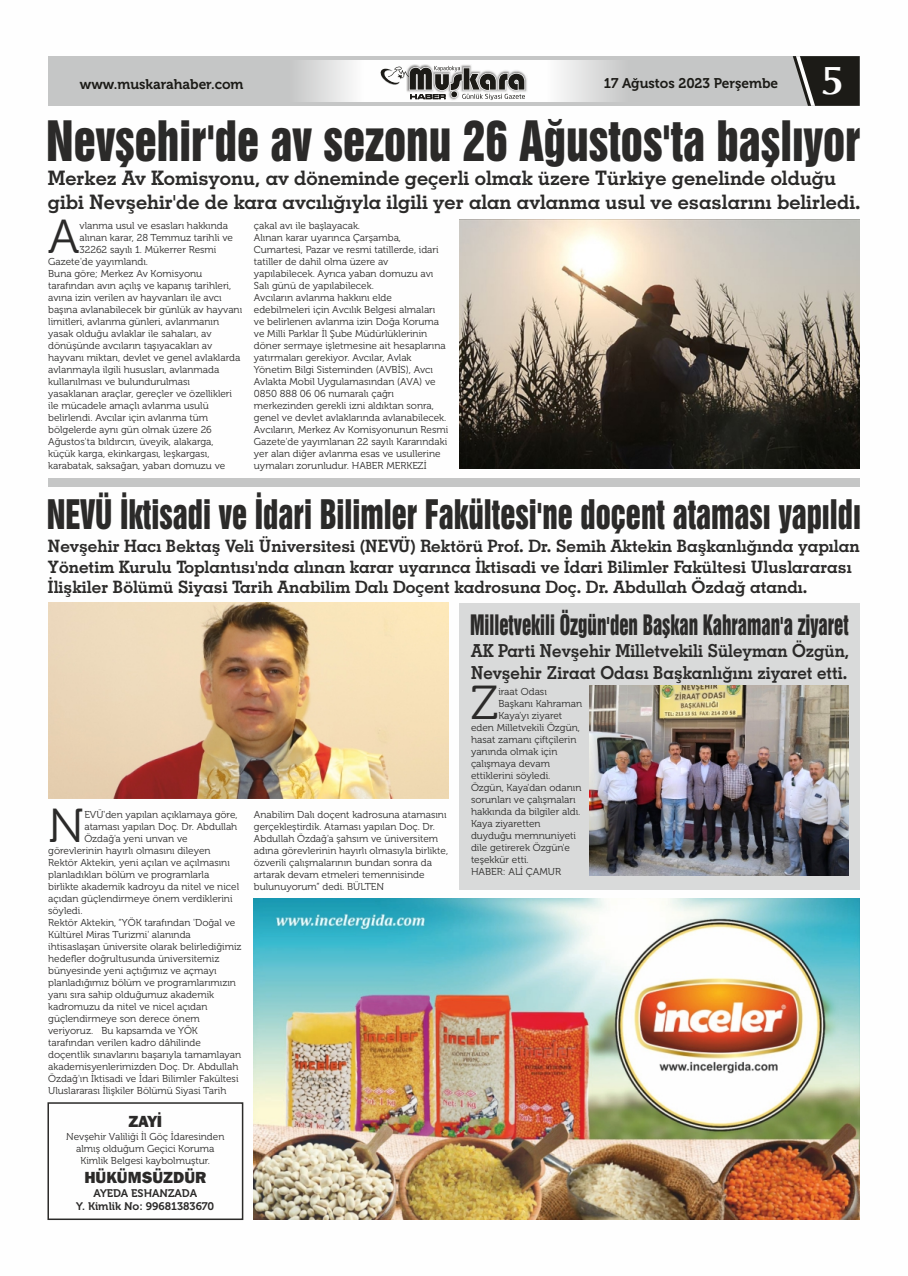
<style>
.page{position:relative;width:908px;height:1276px;background:#fff}
.page>*{position:absolute;margin:0;border:0;box-sizing:border-box;transform-origin:0 0}
.t1{font:50.8px "Swiss 921 BT";color:#2b2a29;scale:.89 1}
.t2{font:47.5px "Museo 300";color:#2b2a29}
.t3{font:700 40.3px "Optima";color:#fefefe}
.t4{font:37.2px "Swiss 921 BT";color:#2b2a29;scale:.83 1}
.t5{font:25.7px "Swiss 921 BT";color:#2b2a29;scale:.74 1}
.t6{font:20px/23.9px "Geometric Slabserif 703 Bold BT";color:#2b2a29}
.t7{font:17.9px/21.5px "Geometric Slabserif 703 Bold BT";color:#2b2a29;scale:.94 1}
.t8{font:17.1px/20.5px "Geometric Slabserif 703 Bold BT";color:#2b2a29}
.t9{font:800 16px "Franklin Gothic IT Cby BT";color:#2b2a29}
.t10{font:14px "Museo 700";color:#1c1b17}
.t11{font:11px/13.2px "Museo 700";color:#2b2a29;text-align:center}
.t12{font:10px/12px "Museo 300";color:#2b2a29}
</style>
<div class="page">
<div style="left:48px;top:56px;width:811px;height:50px;background:#c5c6c6"></div>
<img style="left:303px;top:60px;width:310px;height:42px">
<svg style="left:792px;top:56px;width:67px;height:50px;background:#3f3e3b"></svg>
<img style="left:406px;top:65px;width:121px;height:35px">
<svg style="left:379px;top:66px;width:146px;height:36px;background:#a6a6a4"></svg>
<img style="left:254px;top:899px;width:605px;height:320px">
<div style="left:47px;top:1102px;width:196px;height:118px;border:1px solid #2b2a29"></div>
<img style="left:459px;top:219px;width:400px;height:249px">
<div style="left:48px;top:478px;width:811px;height:9px;background:#c5c6c6"></div>
<img style="left:48px;top:603px;width:400px;height:196px">
<div style="left:459px;top:603px;width:400px;height:286px;background:#d9dada"></div>
<img style="left:589px;top:685px;width:259px;height:190px">
<h3 class="t10" style="left:80px;top:78px;width:165px">www.muskarahaber.com</h3>
<h3 class="t10" style="left:603px;top:78px;width:176px">17 Ağustos 2023 Perşembe</h3>
<h3 class="t3" style="left:820px;top:63px;width:26px">5</h3>
<h1 class="t1" style="left:46px;top:122px;width:916px">Nevşehir'de av sezonu 26 Ağustos'ta başlıyor</h1>
<h3 class="t6" style="left:48px;top:168px;width:813px">Merkez Av Komisyonu, av döneminde geçerli olmak üzere Türkiye genelinde olduğu gibi Nevşehir'de de kara avcılığıyla ilgili yer alan avlanma usul ve esaslarını belirledi.</h3>
<p class="t12" style="left:79px;top:220px;width:150px">vlanma usul ve esasları hakkında</p>
<h2 class="t2" style="left:48px;top:217px;width:33px">A</h2>
<p class="t12" style="left:254px;top:220px;width:196px">çakal avı ile başlayacak.<br>Alınan karar uyarınca Çarşamba, Cumartesi, Pazar ve resmi tatillerde, idari tatiller de dahil olma üzere av yapılabilecek. Ayrıca yaban domuzu avı Salı günü de yapılabilecek.<br>Avcıların avlanma hakkını elde edebilmeleri için Avcılık Belgesi almaları ve belirlenen avlanma izin Doğa Koruma ve Milli Parklar İl Şube Müdürlüklerinin döner sermaye işletmesine ait hesaplarına yatırmaları gerekiyor. Avcılar, Avlak Yönetim Bilgi Sisteminden (AVBİS), Avcı Avlakta Mobil Uygulamasından (AVA) ve 0850 888 06 06 numaralı çağrı merkezinden gerekli izni aldıktan sonra, genel ve devlet avlaklarında avlanabilecek.<br>Avcıların, Merkez Av Komisyonunun Resmi Gazete'de yayımlanan 22 sayılı Kararındaki yer alan diğer avlanma esas ve usullerine uymaları zorunludur. HABER MERKEZİ</p>
<h3 class="t4" style="left:47px;top:500px;width:982px">NEVÜ İktisadi ve İdari Bilimler Fakültesi'ne doçent ataması yapıldı</h3>
<p class="t12" style="left:79px;top:232px;width:155px">alınan karar, 28 Temmuz tarihli ve</p>
<p class="t12" style="left:79px;top:244px;width:138px">32262 sayılı 1. Mükerrer Resmi</p>
<p class="t12" style="left:48px;top:256px;width:101px">Gazete'de yayımlandı.</p>
<p class="t12" style="left:48px;top:268px;width:155px">Buna göre; Merkez Av Komisyonu</p>
<p class="t12" style="left:48px;top:280px;width:184px">tarafından avın açılış ve kapanış tarihleri,</p>
<p class="t12" style="left:48px;top:292px;width:175px">avına izin verilen av hayvanları ile avcı</p>
<p class="t12" style="left:48px;top:304px;width:195px">başına avlanabilecek bir günlük av hayvanı</p>
<p class="t12" style="left:48px;top:316px;width:172px">limitleri, avlanma günleri, avlanmanın</p>
<p class="t12" style="left:48px;top:328px;width:165px">yasak olduğu avlaklar ile sahaları, av</p>
<p class="t12" style="left:48px;top:340px;width:165px">dönüşünde avcıların taşıyacakları av</p>
<p class="t12" style="left:48px;top:352px;width:193px">hayvanı miktarı, devlet ve genel avlaklarda</p>
<p class="t12" style="left:48px;top:364px;width:173px">avlanmayla ilgili hususları, avlanmada</p>
<p class="t12" style="left:48px;top:376px;width:143px">kullanılması ve bulundurulması</p>
<p class="t12" style="left:48px;top:388px;width:185px">yasaklanan araçlar, gereçler ve özellikleri</p>
<p class="t12" style="left:48px;top:400px;width:162px">ile mücadele amaçlı avlanma usulü</p>
<p class="t12" style="left:48px;top:412px;width:161px">belirlendi. Avcılar için avlanma tüm</p>
<p class="t12" style="left:48px;top:424px;width:165px">bölgelerde aynı gün olmak üzere 26</p>
<p class="t12" style="left:48px;top:436px;width:167px">Ağustos'ta bıldırcın, üveyik, alakarga,</p>
<p class="t12" style="left:48px;top:448px;width:163px">küçük karga, ekinkargası, leşkargası,</p>
<p class="t12" style="left:48px;top:460px;width:178px">karabatak, saksağan, yaban domuzu ve</p>
<p class="t8" style="left:48px;top:537px;width:812px">Nevşehir Hacı Bektaş Veli Üniversitesi (NEVÜ) Rektörü Prof. Dr. Semih Aktekin Başkanlığında yapılan<br>Yönetim Kurulu Toplantısı'nda alınan karar uyarınca İktisadi ve İdari Bilimler Fakültesi Uluslararası<br>İlişkiler Bölümü Siyasi Tarih Anabilim Dalı Doçent kadrosuna Doç. Dr. Abdullah Özdağ atandı.</p>
<h3 class="t5" style="left:470px;top:615px;width:513px">Milletvekili Özgün'den Başkan Kahraman'a ziyaret</h3>
<h2 class="t2" style="left:48px;top:806px;width:38px">N</h2>
<p class="t12" style="left:84px;top:809px;width:155px">EVÜ'den yapılan açıklamaya göre,</p>
<p class="t12" style="left:84px;top:821px;width:154px">ataması yapılan Doç. Dr. Abdullah</p>
<p class="t12" style="left:84px;top:833px;width:105px">Özdağ'a yeni unvan ve</p>
<p class="t12" style="left:48px;top:845px;width:164px">görevlerinin hayırlı olmasını dileyen</p>
<p class="t12" style="left:48px;top:857px;width:183px">Rektör Aktekin, yeni açılan ve açılmasını</p>
<p class="t12" style="left:48px;top:869px;width:162px">planladıkları bölüm ve programlarla</p>
<p class="t12" style="left:48px;top:881px;width:192px">birlikte akademik kadroyu da nitel ve nicel</p>
<p class="t12" style="left:48px;top:893px;width:186px">açıdan güçlendirmeye önem verdiklerini</p>
<p class="t12" style="left:48px;top:905px;width:36px">söyledi.</p>
<p class="t12" style="left:48px;top:917px;width:188px">Rektör Aktekin, “YÖK tarafından 'Doğal ve</p>
<p class="t12" style="left:48px;top:929px;width:144px">Kültürel Miras Turizmi' alanında</p>
<p class="t12" style="left:48px;top:941px;width:195px">ihtisaslaşan üniversite olarak belirlediğimiz</p>
<p class="t12" style="left:48px;top:953px;width:173px">hedefler doğrultusunda üniversitemiz</p>
<p class="t12" style="left:48px;top:965px;width:170px">bünyesinde yeni açtığımız ve açmayı</p>
<p class="t12" style="left:48px;top:977px;width:189px">planladığımız bölüm ve programlarımızın</p>
<p class="t12" style="left:48px;top:989px;width:167px">yanı sıra sahip olduğumuz akademik</p>
<p class="t12" style="left:48px;top:1001px;width:161px">kadromuzu da nitel ve nicel açıdan</p>
<p class="t12" style="left:48px;top:1013px;width:153px">güçlendirmeye son derece önem</p>
<p class="t12" style="left:48px;top:1025px;width:151px">veriyoruz. Bu kapsamda ve YÖK</p>
<p class="t12" style="left:48px;top:1037px;width:154px">tarafından verilen kadro dâhilinde</p>
<p class="t12" style="left:48px;top:1049px;width:194px">doçentlik sınavlarını başarıyla tamamlayan</p>
<p class="t12" style="left:48px;top:1061px;width:192px">akademisyenlerimizden Doç. Dr. Abdullah</p>
<p class="t12" style="left:48px;top:1073px;width:192px">Özdağ'ın İktisadi ve İdari Bilimler Fakültesi</p>
<p class="t12" style="left:48px;top:1085px;width:180px">Uluslararası İlişkiler Bölümü Siyasi Tarih</p>
<h3 class="t9" style="left:128px;top:1114px;width:35px">ZAYİ</h3>
<p class="t12" style="left:66px;top:1131px;width:160px;text-align:center">Nevşehir Valiliği İl Göç İdaresinden almış olduğum Geçici Koruma<br>Kimlik Belgesi kaybolmuştur.</p>
<h3 class="t9" style="left:84px;top:1170px;width:123px">HÜKÜMSÜZDÜR</h3>
<p class="t11" style="left:76px;top:1187px;width:139px">AYEDA ESHANZADA<br>Y. Kimlik No: 99681383670</p>
<p class="t12" style="left:254px;top:809px;width:196px">Anabilim Dalı doçent kadrosuna atamasını gerçekleştirdik. Ataması yapılan Doç. Dr.<br>Abdullah Özdağ'a şahsım ve üniversitem adına görevlerinin hayırlı olmasıyla birlikte, özverili çalışmalarının bundan sonra da artarak devam etmeleri temennisinde bulunuyorum” dedi. BÜLTEN</p>
<h3 class="t7" style="left:471px;top:642px;width:403px">AK Parti Nevşehir Milletvekili Süleyman Özgün,<br>Nevşehir Ziraat Odası Başkanlığını ziyaret etti.</h3>
<h2 class="t2" style="left:471px;top:683px;width:29px">Z</h2>
<p class="t12" style="left:498px;top:686px;width:50px">iraat Odası</p>
<p class="t12" style="left:498px;top:698px;width:85px">Başkanı Kahraman</p>
<p class="t12" style="left:498px;top:710px;width:65px">Kaya'yı ziyaret</p>
<p class="t12" style="left:471px;top:722px;width:110px">eden Milletvekili Özgün,</p>
<p class="t12" style="left:471px;top:734px;width:107px">hasat zamanı çiftçilerin</p>
<p class="t12" style="left:471px;top:746px;width:88px">yanında olmak için</p>
<p class="t12" style="left:471px;top:758px;width:80px">çalışmaya devam</p>
<p class="t12" style="left:471px;top:770px;width:81px">ettiklerini söyledi.</p>
<p class="t12" style="left:471px;top:782px;width:112px">Özgün, Kaya'dan odanın</p>
<p class="t12" style="left:471px;top:794px;width:106px">sorunları ve çalışmaları</p>
<p class="t12" style="left:471px;top:806px;width:111px">hakkında da bilgiler aldı.</p>
<p class="t12" style="left:471px;top:818px;width:71px">Kaya ziyaretten</p>
<p class="t12" style="left:471px;top:830px;width:107px">duyduğu memnuniyeti</p>
<p class="t12" style="left:471px;top:842px;width:100px">dile getirerek Özgün'e</p>
<p class="t12" style="left:471px;top:854px;width:59px">teşekkür etti.</p>
<p class="t12" style="left:471px;top:866px;width:92px">HABER: ALİ ÇAMUR</p>
</div>
